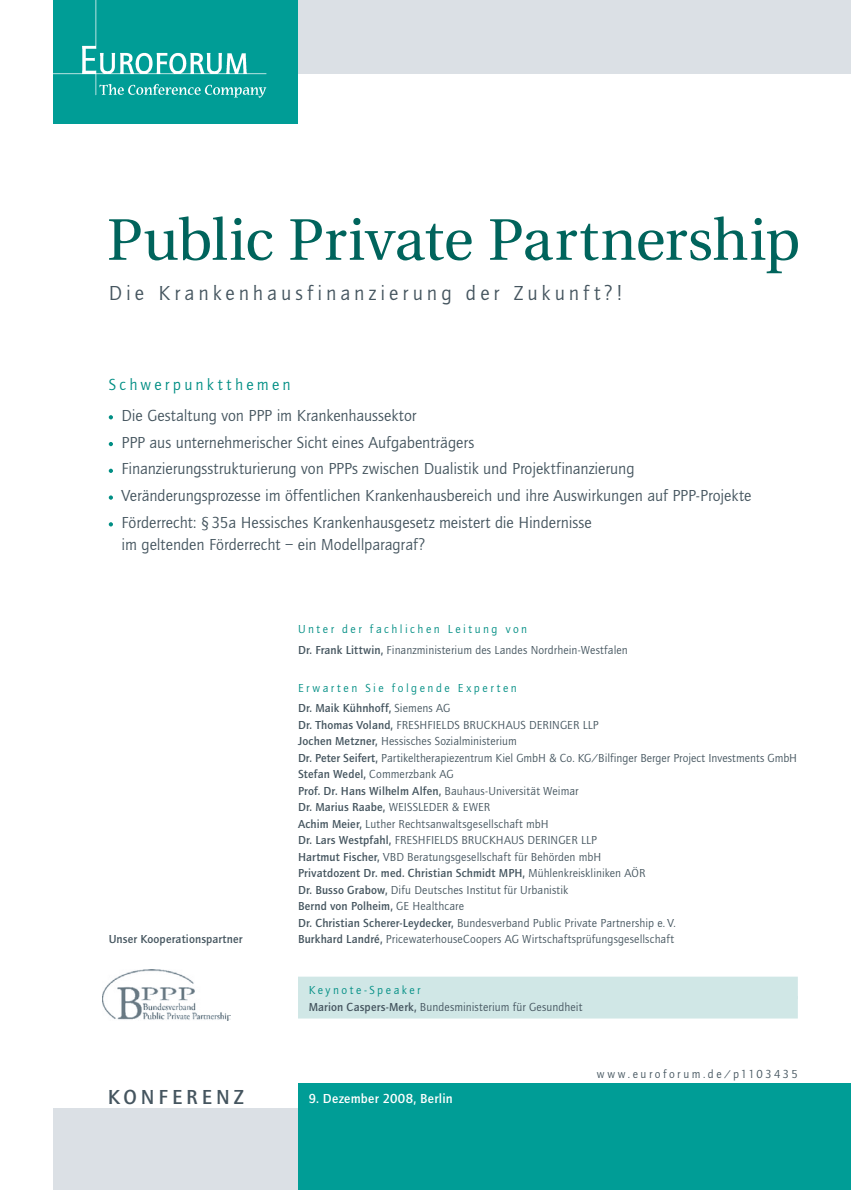
<style>
.page{position:relative;width:851px;height:1190px;background:#fff}
.page>*{position:absolute;margin:0;border:0;box-sizing:border-box;transform-origin:0 0}
.t1{font:58.5px "Utopia";letter-spacing:-.005em;color:#00645c}
.t2{font:21px "Quay Sans EF";letter-spacing:.19em;color:#45555f}
.t3{font:500 21px "Quay Sans EF";color:#45555f}
.t4{font:16.5px/26.7px "Quay Sans EF";letter-spacing:-.005em;color:#45555f}
.t5{font:16.5px "Quay Sans EF";letter-spacing:.195em;color:#008e84}
.t6{font:500 13.5px "Quay Sans EF";letter-spacing:.02em;color:#fff}
.t7{font:12px/16.5px "Quay Sans EF";letter-spacing:.01em;color:#45555f}
.t8{font:12px/20.7px "Quay Sans EF";letter-spacing:.21em;color:#008e84}
.t9{font:12px "Quay Sans EF";letter-spacing:.2em;color:#45555f}
.t10{font:500 12px "Quay Sans EF";letter-spacing:.01em;color:#45555f}
.s1{color:#008e84}
.s2{font-weight:500}
.s3{font-weight:500;color:#45555f}
.s4{color:#45555f}
</style>
<div class="page">
<img style="left:53px;top:0;width:245px;height:123px">
<div style="left:298px;top:1083px;width:553px;height:107px;background:#009d96"></div>
<svg style="left:109px;top:415px;width:4px;height:4px"></svg>
<svg style="left:109px;top:442px;width:4px;height:4px"></svg>
<svg style="left:109px;top:469px;width:4px;height:4px"></svg>
<svg style="left:109px;top:495px;width:4px;height:5px"></svg>
<svg style="left:109px;top:522px;width:4px;height:4px"></svg>
<div style="left:298px;top:976px;width:500px;height:23px;background:#d0e7e6"></div>
<div style="left:298px;top:996px;width:500px;height:22px;background:#d0e7e6"></div>
<div style="left:53px;top:1108px;width:245px;height:82px;background:#dbe0e5"></div>
<div style="left:298px;top:0;width:553px;height:74px;background:#dbe0e5"></div>
<img style="left:102px;top:969px;width:129px;height:51px">
<h1 class="t1" style="left:107px;top:208px;width:695px">Public Private Partnership</h1>
<h2 class="t2" style="left:109px;top:281px;width:516px">Die Krankenhausfinanzierung der Zukunft?!</h2>
<h3 class="t5" style="left:109px;top:375px;width:183px">Schwerpunktthemen</h3>
<p class="t4" style="left:121px;top:402px;width:631px">Die Gestaltung von PPP im Krankenhaussektor<br>PPP aus unternehmerischer Sicht eines Aufgabenträgers<br>Finanzierungsstrukturierung von PPPs zwischen Dualistik und Projektfinanzierung Veränderungsprozesse im öffentlichen Krankenhausbereich und ihre Auswirkungen auf PPP-Projekte Förderrecht: §35a Hessisches Krankenhausgesetz meistert die Hindernisse</p>
<h3 class="t4" style="left:121px;top:532px;width:305px">im geltenden Förderrecht – ein Modellparagraf?</h3>
<p class="t10" style="left:109px;top:932px;width:135px">Unser Kooperationspartner</p>
<h2 class="t3" style="left:108px;top:1085px;width:32px">Konferenz</h2>
<p class="t7" style="left:298px;top:619px;width:331px;line-height:20.7px"><span class="s1">Unter der fachlichen Leitung von<br></span><span class="s2">Dr. Frank Littwin,</span> Finanzministerium des Landes Nordrhein-Westfalen</p>
<p class="t8" style="left:298px;top:677px;width:220px">Erwarten Sie folgende Experten<br><span class="s3">Dr. Maik Kühnhoff,</span> <span class="s4">Siemens AG</span></p>
<p class="t7" style="left:298px;top:716px;width:500px"><span class="s2">Dr. Thomas Voland,</span> FRESHFIELDS BRUCKHAUS DERINGER LLP<br><span class="s2">Jochen Metzner,</span> Hessisches Sozialministerium<br><span class="s2">Dr. Peter Seifert,</span> Partikeltherapiezentrum Kiel GmbH &amp; Co. KG/Bilfinger Berger Project Investments GmbH <span class="s2">Stefan Wedel,</span> Commerzbank AG<br><span class="s2">Prof. Dr. Hans Wilhelm Alfen,</span> Bauhaus-Universität Weimar<br><span class="s2">Dr. Marius Raabe,</span> WEISSLEDER &amp; EWER<br><span class="s2">Achim Meier,</span> Luther Rechtsanwaltsgesellschaft mbH<br><span class="s2">Dr. Lars Westpfahl,</span> FRESHFIELDS BRUCKHAUS DERINGER LLP<br><span class="s2">Hartmut Fischer,</span> VBD Beratungsgesellschaft für Behörden mbH<br><span class="s2">Privatdozent Dr. med. Christian Schmidt MPH,</span> Mühlenkreiskliniken AÖR<br><span class="s2">Dr. Busso Grabow,</span> Difu Deutsches Institut für Urbanistik<br><span class="s2">Bernd von Polheim,</span> GE Healthcare<br><span class="s2">Dr. Christian Scherer-Leydecker,</span> Bundesverband Public Private Partnership e. V.<br><span class="s2">Burkhard Landré,</span> PricewaterhouseCoopers AG Wirtschaftsprüfungsgesellschaft</p>
<p class="t7" style="left:309px;top:981px;width:275px;line-height:17.2px"><span class="s1">Keynote-Speaker<br></span><span class="s2">Marion Caspers-Merk,</span> Bundesministerium für Gesundheit</p>
<p class="t6" style="left:309px;top:1090px;width:146px">9. Dezember 2008, Berlin</p>
<p class="t9" style="left:597px;top:1067px;width:202px">www.euroforum.de/p1103435</p>
</div>
